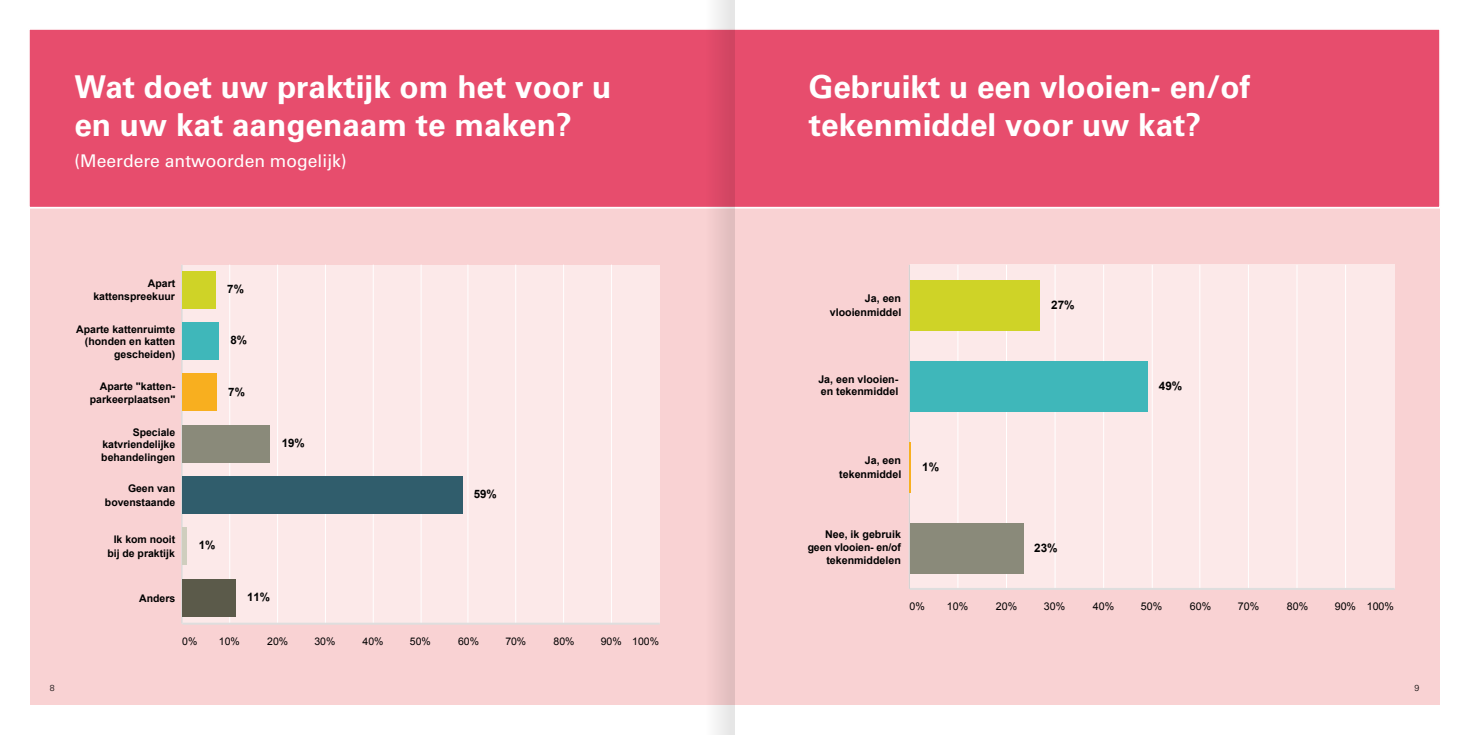
<style>
.page{position:relative;width:1469px;height:735px;background:#fff}
.page>*{position:absolute;margin:0;border:0;box-sizing:border-box;transform-origin:0 0}
.t1{font:700 31.5px/37.8px "Univers";color:#fff}
.t2{font:17.5px "Univers";color:#fff}
.t3{font:700 11.72px "Arial";color:#000}
.t4{font:700 11.55px "Arial";color:#000}
.t5{font:700 10.67px/12.8px "Arial";color:#000;text-align:right}
.t6{font:10.67px "Arial";color:#000}
.t7{font:700 10.5px/12.6px "Arial";color:#000;text-align:right}
.t8{font:10.5px "Arial";color:#000}
.t9{font:300 8.75px "Univers";color:#000}
</style>
<div class="page">
<div style="left:30px;top:30px;width:1409px;height:674px;background:#f9d2d3"></div>
<div style="left:29px;top:27px;width:1411px;height:182px;background:#e74d6d"></div>
<div style="left:182px;top:264px;width:477px;height:359px;background:#fce9e9"></div>
<hr style="left:229px;top:264px;width:1px;height:359px;background:#fff">
<hr style="left:277px;top:264px;width:1px;height:359px;background:#fff">
<hr style="left:325px;top:264px;width:1px;height:359px;background:#fff">
<hr style="left:373px;top:264px;width:1px;height:359px;background:#fff">
<hr style="left:420px;top:264px;width:1px;height:359px;background:#fff">
<hr style="left:467px;top:264px;width:1px;height:359px;background:#fff">
<hr style="left:515px;top:264px;width:1px;height:359px;background:#fff">
<hr style="left:563px;top:264px;width:1px;height:359px;background:#fff">
<hr style="left:611px;top:264px;width:1px;height:359px;background:#fff">
<hr style="left:181px;top:264px;width:1px;height:359px;background:#cccccb">
<hr style="left:182px;top:622px;width:477px;height:2px;background:#dedede">
<div style="left:182px;top:270px;width:34px;height:38px;background:#cfd327"></div>
<div style="left:182px;top:322px;width:37px;height:38px;background:#3fb7ba"></div>
<div style="left:182px;top:373px;width:35px;height:38px;background:#f8af1f"></div>
<div style="left:182px;top:425px;width:88px;height:38px;background:#8a8a7a"></div>
<div style="left:182px;top:476px;width:280px;height:37px;background:#305d6c"></div>
<div style="left:182px;top:526px;width:5px;height:38px;background:#cfcebe"></div>
<div style="left:182px;top:578px;width:54px;height:38px;background:#5b5a4a"></div>
<div style="left:909px;top:264px;width:485px;height:324px;background:#fce9e9"></div>
<hr style="left:957px;top:264px;width:1px;height:324px;background:#fff">
<hr style="left:1006px;top:264px;width:1px;height:324px;background:#fff">
<hr style="left:1054px;top:264px;width:1px;height:324px;background:#fff">
<hr style="left:1103px;top:264px;width:1px;height:324px;background:#fff">
<hr style="left:1151px;top:264px;width:1px;height:324px;background:#fff">
<hr style="left:1199px;top:264px;width:1px;height:324px;background:#fff">
<hr style="left:1247px;top:264px;width:1px;height:324px;background:#fff">
<hr style="left:1296px;top:264px;width:1px;height:324px;background:#fff">
<hr style="left:1344px;top:264px;width:1px;height:324px;background:#fff">
<hr style="left:908px;top:264px;width:1px;height:324px;background:#cccccb">
<hr style="left:909px;top:587px;width:485px;height:2px;background:#dedede">
<div style="left:909px;top:280px;width:130px;height:50px;background:#cfd327"></div>
<div style="left:909px;top:361px;width:238px;height:50px;background:#3fb7ba"></div>
<hr style="left:909px;top:442px;width:1px;height:50px;background:#f8af1f">
<div style="left:909px;top:522px;width:114px;height:51px;background:#8a8a7a"></div>
<svg style="left:705px;top:0;width:29px;height:734px"></svg>
<h1 class="t1" style="left:74px;top:68px;width:538px">Wat doet uw praktijk om het voor u en uw kat aangenaam te maken?</h1>
<h2 class="t2" style="left:74px;top:150px;width:274px">(Meerdere antwoorden mogelijk)</h2>
<p class="t7" style="left:93px;top:276px;width:83px;line-height:13.7px">Apart kattenspreekuur</p>
<p class="t7" style="left:76px;top:323px;width:101px">Aparte kattenruimte (honden en katten gescheiden)</p>
<p class="t7" style="left:90px;top:380px;width:87px">Aparte "katten&shy;parkeerplaatsen"</p>
<p class="t7" style="left:101px;top:425px;width:75px;text-align:justify;text-indent:31px">Speciale katvriendelijke behandelingen</p>
<p class="t7" style="left:105px;top:482px;width:72px;line-height:13.7px">Geen van bovenstaande</p>
<p class="t7" style="left:107px;top:532px;width:69px;line-height:13.7px;text-align:center">Ik kom nooit bij de praktijk</p>
<p class="t7" style="left:139px;top:591px;width:38px">Anders</p>
<p class="t4" style="left:227px;top:281px;width:18px">7%</p>
<p class="t4" style="left:230px;top:332px;width:18px">8%</p>
<p class="t4" style="left:228px;top:384px;width:18px">7%</p>
<p class="t4" style="left:282px;top:435px;width:25px">19%</p>
<p class="t4" style="left:199px;top:537px;width:18px">1%</p>
<p class="t4" style="left:247px;top:588px;width:25px">11%</p>
<p class="t4" style="left:474px;top:486px;width:25px">59%</p>
<p class="t8" style="left:182px;top:633px;width:17px">0%</p>
<p class="t8" style="left:219px;top:633px;width:22px">10%</p>
<p class="t8" style="left:267px;top:633px;width:22px">20%</p>
<p class="t8" style="left:314px;top:633px;width:22px">30%</p>
<p class="t8" style="left:363px;top:633px;width:22px">40%</p>
<p class="t8" style="left:410px;top:633px;width:22px">50%</p>
<p class="t8" style="left:458px;top:633px;width:22px">60%</p>
<p class="t8" style="left:505px;top:633px;width:22px">70%</p>
<p class="t8" style="left:553px;top:633px;width:22px">80%</p>
<p class="t8" style="left:601px;top:633px;width:60px">90% 100%</p>
<h1 class="t1" style="left:809px;top:68px;width:443px">Gebruikt u een vlooien- en/of tekenmiddel voor uw kat?</h1>
<p class="t5" style="left:829px;top:291px;width:73px;line-height:13.8px">Ja, een vlooienmiddel</p>
<p class="t5" style="left:818px;top:372px;width:81px;text-align:left">Ja, een vlooien&shy;en tekenmiddel</p>
<p class="t3" style="left:1051px;top:296px;width:25px">27%</p>
<p class="t3" style="left:1158px;top:377px;width:25px">49%</p>
<p class="t5" style="left:839px;top:453px;width:64px;line-height:13.8px">Ja, een tekenmiddel</p>
<p class="t3" style="left:922px;top:458px;width:18px">1%</p>
<p class="t5" style="left:807px;top:528px;width:95px">Nee, ik gebruik geen vlooien- en/of tekenmiddelen</p>
<p class="t3" style="left:1034px;top:539px;width:25px">23%</p>
<p class="t6" style="left:909px;top:599px;width:17px">0%</p>
<p class="t6" style="left:946px;top:599px;width:23px">10%</p>
<p class="t6" style="left:995px;top:599px;width:23px">20%</p>
<p class="t6" style="left:1043px;top:599px;width:23px">30%</p>
<p class="t6" style="left:1092px;top:599px;width:23px">40%</p>
<p class="t6" style="left:1140px;top:599px;width:23px">50%</p>
<p class="t6" style="left:1189px;top:599px;width:23px">60%</p>
<p class="t6" style="left:1237px;top:599px;width:23px">70%</p>
<p class="t6" style="left:1286px;top:599px;width:23px">80%</p>
<p class="t6" style="left:1334px;top:599px;width:61px">90% 100%</p>
<p class="t9" style="left:50px;top:682px;width:6px">8</p>
<p class="t9" style="left:1414px;top:682px;width:6px">9</p>
</div>
